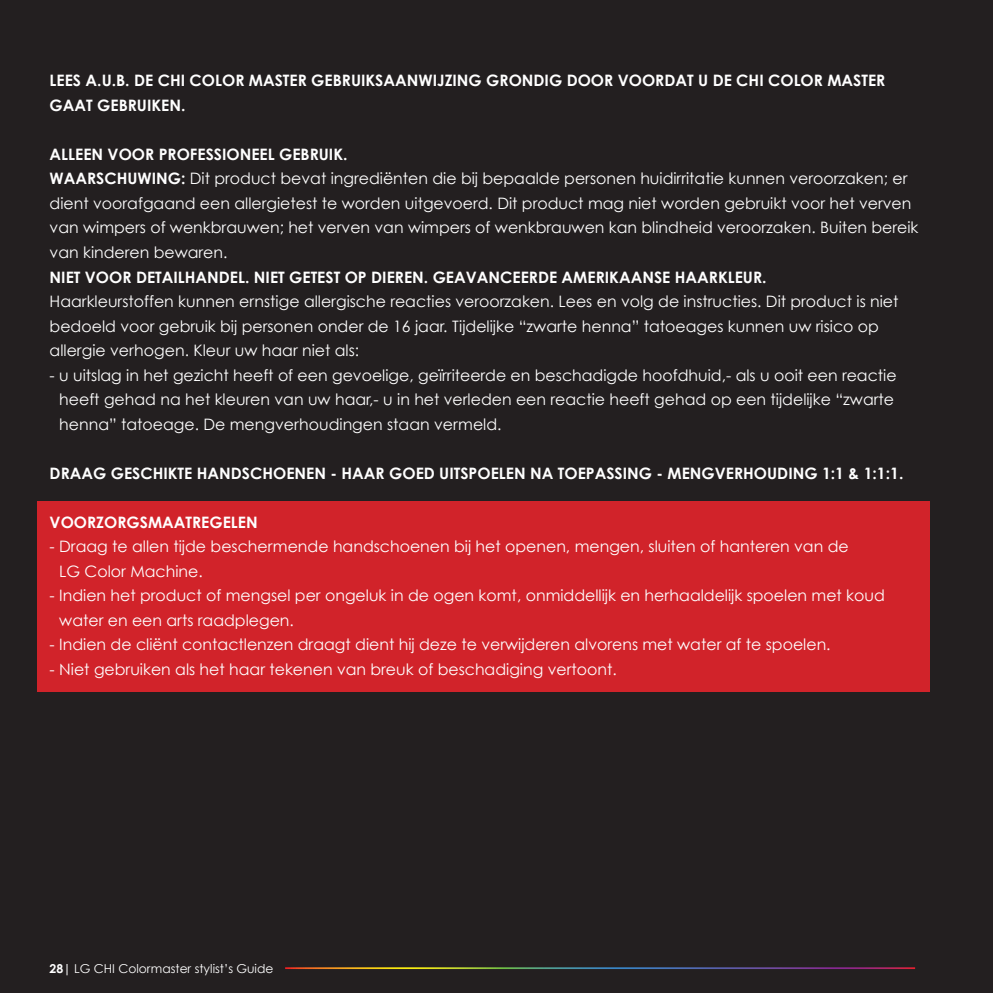
<style>
.page{position:relative;width:993px;height:993px;background:#fff}
.page>*{position:absolute;margin:0;border:0;box-sizing:border-box;transform-origin:0 0}
.t1{font:15.75px/24.5px "Century Gothic";color:#fff}
.t2{font:700 15.75px/24.5px "Century Gothic";color:#fff}
.t3{font:12.25px "Century Gothic";color:#fff}
.s1{font-weight:700}
</style>
<div class="page">
<div style="left:0;top:0;width:992px;height:992px;background:#231f20"></div>
<hr style="left:285px;top:966px;width:629px;height:2px;background:#fff">
<div style="left:37px;top:501px;width:892px;height:190px;background:#d1232a"></div>
<p class="t2" style="left:50px;top:68px;width:837px">LEES A.U.B. DE CHI COLOR MASTER GEBRUIKSAANWIJZING GRONDIG DOOR VOORDAT U DE CHI COLOR MASTER<br>GAAT GEBRUIKEN.</p>
<p class="t2" style="left:50px;top:141px;width:299px">ALLEEN VOOR PROFESSIONEEL GEBRUIK.</p>
<p class="t1" style="left:50px;top:166px;width:870px"><span class="s1">WAARSCHUWING:</span> Dit product bevat ingrediënten die bij bepaalde personen huidirritatie kunnen veroorzaken; er dient voorafgaand een allergietest te worden uitgevoerd. Dit product mag niet worden gebruikt voor het verven van wimpers of wenkbrauwen; het verven van wimpers of wenkbrauwen kan blindheid veroorzaken. Buiten bereik van kinderen bewaren.</p>
<p class="t2" style="left:50px;top:264px;width:718px">NIET VOOR DETAILHANDEL. NIET GETEST OP DIEREN. GEAVANCEERDE AMERIKAANSE HAARKLEUR.</p>
<p class="t1" style="left:50px;top:289px;width:850px">Haarkleurstoffen kunnen ernstige allergische reacties veroorzaken. Lees en volg de instructies. Dit product is niet bedoeld voor gebruik bij personen onder de 16 jaar. Tijdelijke “zwarte henna” tatoeages kunnen uw risico op allergie verhogen. Kleur uw haar niet als:</p>
<p class="t1" style="left:59px;top:362px;width:838px;text-indent:-10px">- u uitslag in het gezicht heeft of een gevoelige, geïrriteerde en beschadigde hoofdhuid,- als u ooit een reactie heeft gehad na het kleuren van uw haar,- u in het verleden een reactie heeft gehad op een tijdelijke “zwarte henna” tatoeage. De mengverhoudingen staan vermeld.</p>
<p class="t2" style="left:50px;top:460px;width:855px">DRAAG GESCHIKTE HANDSCHOENEN - HAAR GOED UITSPOELEN NA TOEPASSING - MENGVERHOUDING 1:1 &amp; 1:1:1.</p>
<p class="t2" style="left:50px;top:509px;width:209px">VOORZORGSMAATREGELEN</p>
<p class="t1" style="left:59px;top:534px;width:790px;text-indent:-10px">- Draag te allen tijde beschermende handschoenen bij het openen, mengen, sluiten of hanteren van de<br>LG Color Machine.</p>
<p class="t1" style="left:59px;top:583px;width:826px;text-indent:-10px">- Indien het product of mengsel per ongeluk in de ogen komt, onmiddellijk en herhaaldelijk spoelen met koud water en een arts raadplegen.</p>
<p class="t1" style="left:50px;top:632px;width:782px">- Indien de cliënt contactlenzen draagt dient hij deze te verwijderen alvorens met water af te spoelen.</p>
<p class="t1" style="left:50px;top:656px;width:568px">- Niet gebruiken als het haar tekenen van breuk of beschadiging vertoont.</p>
<p class="t3" style="left:50px;top:960px;width:225px"><span class="s1">28|</span> LG CHI Colormaster stylist’s Guide</p>
</div>
